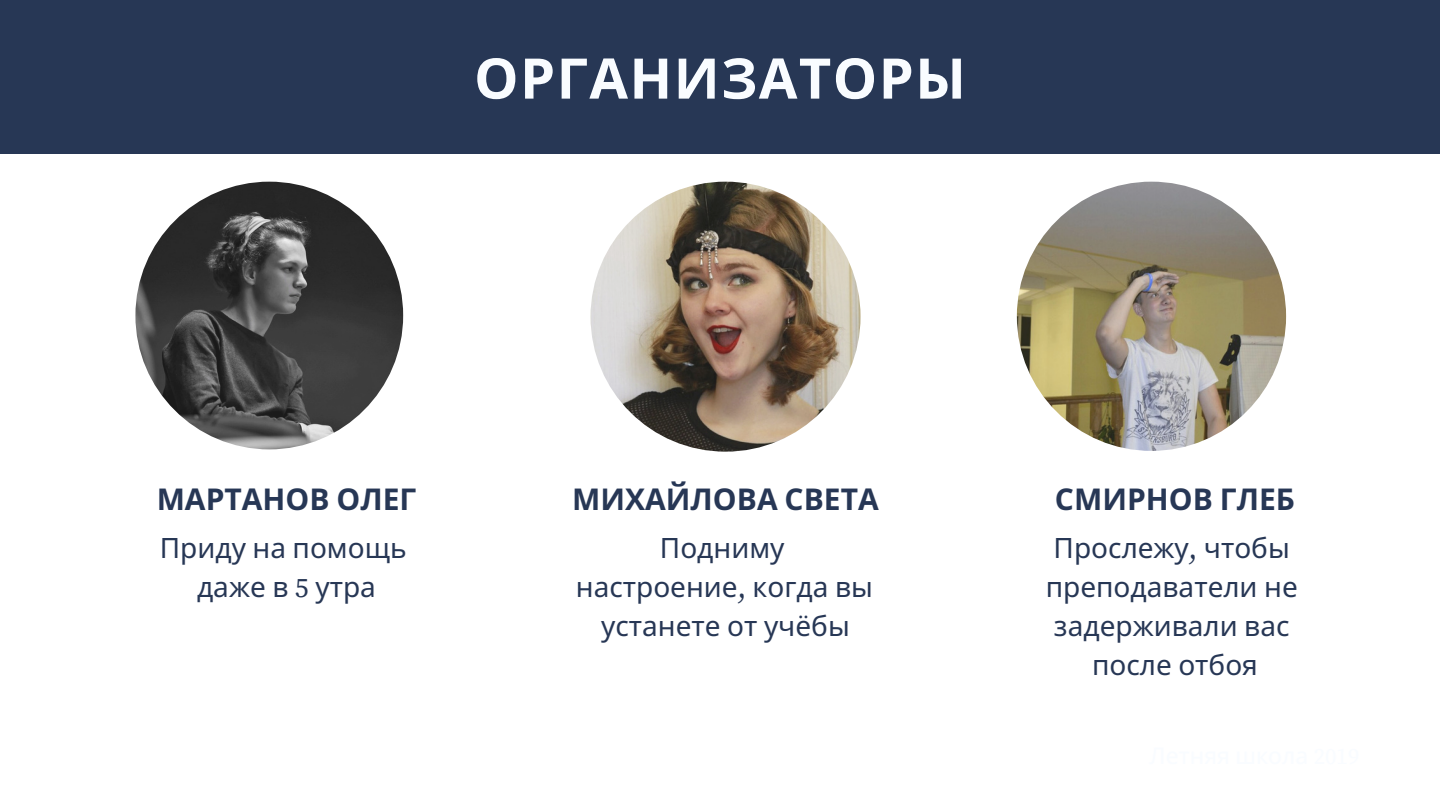
<style>
.page{position:relative;width:1440px;height:810px;background:#fff}
.page>*{position:absolute;margin:0;border:0;box-sizing:border-box;transform-origin:0 0}
.t1{font:700 56px "Noto Sans";letter-spacing:.025em;color:#f9fcff}
.t2{font:700 30px "Noto Sans";color:#273755}
.t3{font:28px/39px "Noto Sans";color:#273755;text-align:center}
.s1{font-family:"Source Serif Pro"}
</style>
<div class="page">
<div style="left:0;top:0;width:1440px;height:153px;background:#273755"></div>
<img style="left:135px;top:182px;width:268px;height:267px;border-radius:50%">
<img style="left:591px;top:182px;width:270px;height:270px;border-radius:50%">
<img style="left:1017px;top:182px;width:269px;height:269px;border-radius:50%">
<h1 class="t1" style="left:474px;top:39px;width:493px">ОРГАНИЗАТОРЫ</h1>
<p class="t2" style="left:157px;top:477px;width:261px">МАРТАНОВ ОЛЕГ</p>
<p class="t3" style="left:160px;top:528px;width:249px">Приду на помощь даже в <span class="s1">5</span> утра</p>
<p class="t2" style="left:572px;top:477px;width:308px">МИХАЙЛОВА СВЕТА</p>
<p class="t3" style="left:576px;top:528px;width:299px">Подниму настроение<span class="s1">,</span> когда вы устанете от учёбы</p>
<p class="t2" style="left:1055px;top:477px;width:241px">СМИРНОВ ГЛЕБ</p>
<p class="t3" style="left:1046px;top:528px;width:254px">Прослежу<span class="s1">,</span> чтобы преподаватели не задерживали вас после отбоя</p>
</div>
